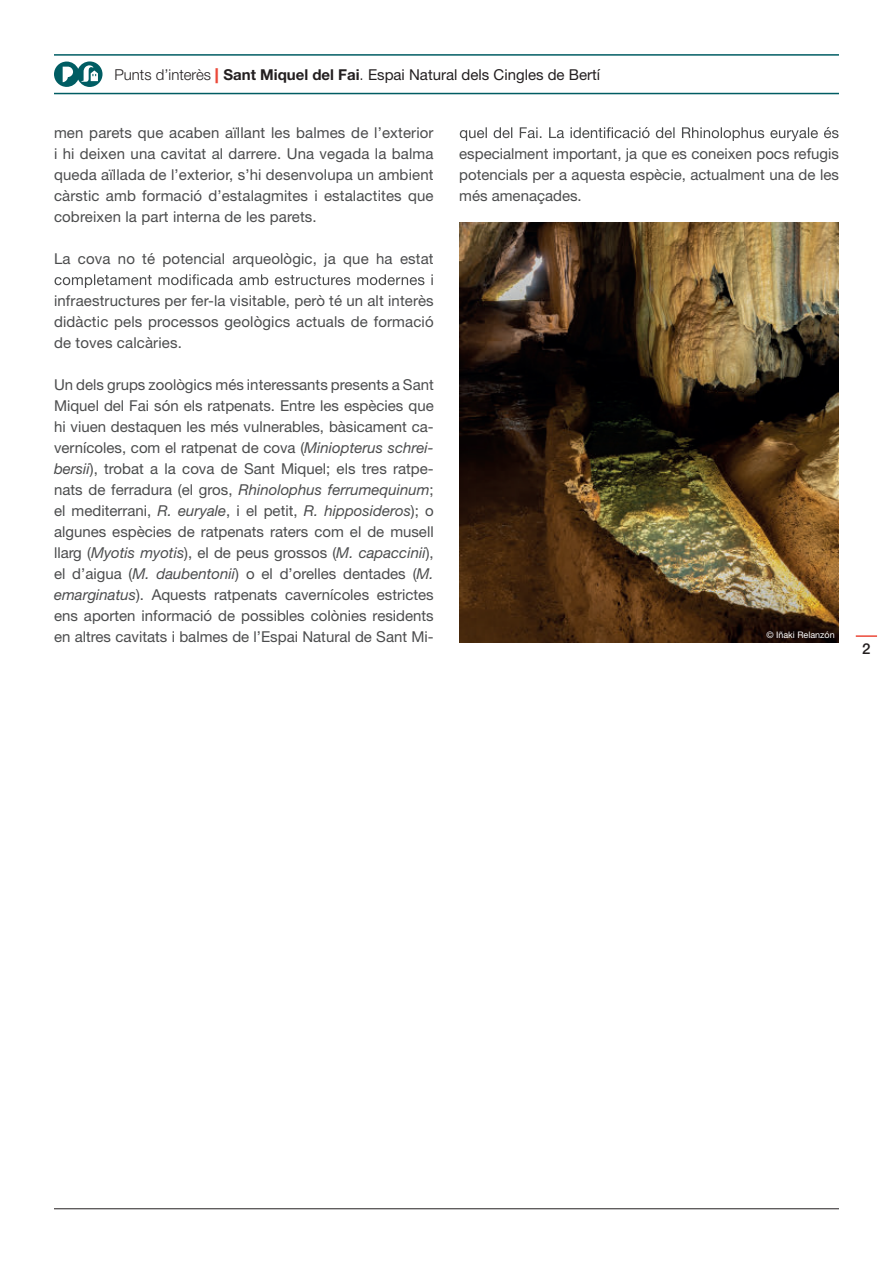
<style>
.page{position:relative;width:893px;height:1263px;background:#fff}
.page>*{position:absolute;margin:0;border:0;box-sizing:border-box;transform-origin:0 0}
.t1{font:15px/21px "Helvetica Neue LT Std";letter-spacing:.01em;color:#4b4c4d;text-align:justify}
.t2{font:15px "Helvetica Neue LT Std";color:#231f20}
.t3{font:500 15px "Helvetica Neue LT Std";color:#231f20}
.t4{font:9px "Helvetica Neue LT Std";color:#fff}
.s1{font-weight:300}
.s2{font-weight:900;color:#eb4839}
.s3{font-weight:700}
.s4{font-style:italic}
</style>
<div class="page">
<hr style="left:54px;top:93px;width:785px;height:1px;background:#005d63">
<hr style="left:54px;top:54px;width:785px;height:2px;background:#005d63">
<hr style="left:54px;top:1208px;width:785px;height:1px;background:#231f20">
<svg style="left:54px;top:61px;width:49px;height:26px"></svg>
<hr style="left:856px;top:635px;width:21px;height:2px;background:#eb4839">
<svg style="left:460px;top:127px;width:378px;height:14px"></svg>
<svg style="left:55px;top:274px;width:378px;height:14px"></svg>
<img style="left:459px;top:222px;width:380px;height:420px">
<p class="t2" style="left:114px;top:65px;width:487px"><span class="s1">Punts d’interès</span> <span class="s2">|</span> <span class="s3">Sant Miquel del Fai</span><span class="s1">.</span> Espai Natural dels Cingles de Bertí</p>
<p class="t1" style="left:54px;top:122px;width:381px">men parets que acaben aïllant les balmes de l’exterior i hi deixen una cavitat al darrere. Una vegada la balma queda aïllada de l’exterior, s’hi desenvolupa un ambient càrstic amb formació d’estalagmites i estalactites que cobreixen la part interna de les parets.</p>
<p class="t1" style="left:54px;top:248px;width:381px">La cova no té potencial arqueològic, ja que ha estat</p>
<p class="t1" style="left:54px;top:290px;width:381px">infraestructures per fer-la visitable, però té un alt interès didàctic pels processos geològics actuals de formació de toves calcàries.</p>
<p class="t1" style="left:54px;top:374px;width:381px">Un dels grups zoològics més interessants presents a Sant Miquel del Fai són els ratpenats. Entre les espècies que hi viuen destaquen les més vulnerables, bàsicament ca&shy;vernícoles, com el ratpenat de cova (<span class="s4">Miniopterus schrei&shy;bersii</span>), trobat a la cova de Sant Miquel; els tres ratpe&shy;nats de ferradura (el gros, <span class="s4">Rhinolophus ferrumequinum</span>; el mediterrani, <span class="s4">R. euryale</span>, i el petit, <span class="s4">R. hipposideros</span>); o algunes espècies de ratpenats raters com el de musell llarg (<span class="s4">Myotis myotis</span>), el de peus grossos (<span class="s4">M. capaccinii</span>), el d’aigua (<span class="s4">M. daubentonii</span>) o el d’orelles dentades (<span class="s4">M. emarginatus</span>). Aquests ratpenats cavernícoles estrictes ens aporten informació de possibles colònies residents en altres cavitats i balmes de l’Espai Natural de Sant Mi-</p>
<p class="t1" style="left:459px;top:143px;width:381px">especialment important, ja que es coneixen pocs refugis potencials per a aquesta espècie, actualment una de les més amenaçades.</p>
<p class="t4" style="left:766px;top:629px;width:70px">© Iñaki Relanzón</p>
<p class="t3" style="left:862px;top:640px;width:10px">2</p>
</div>
